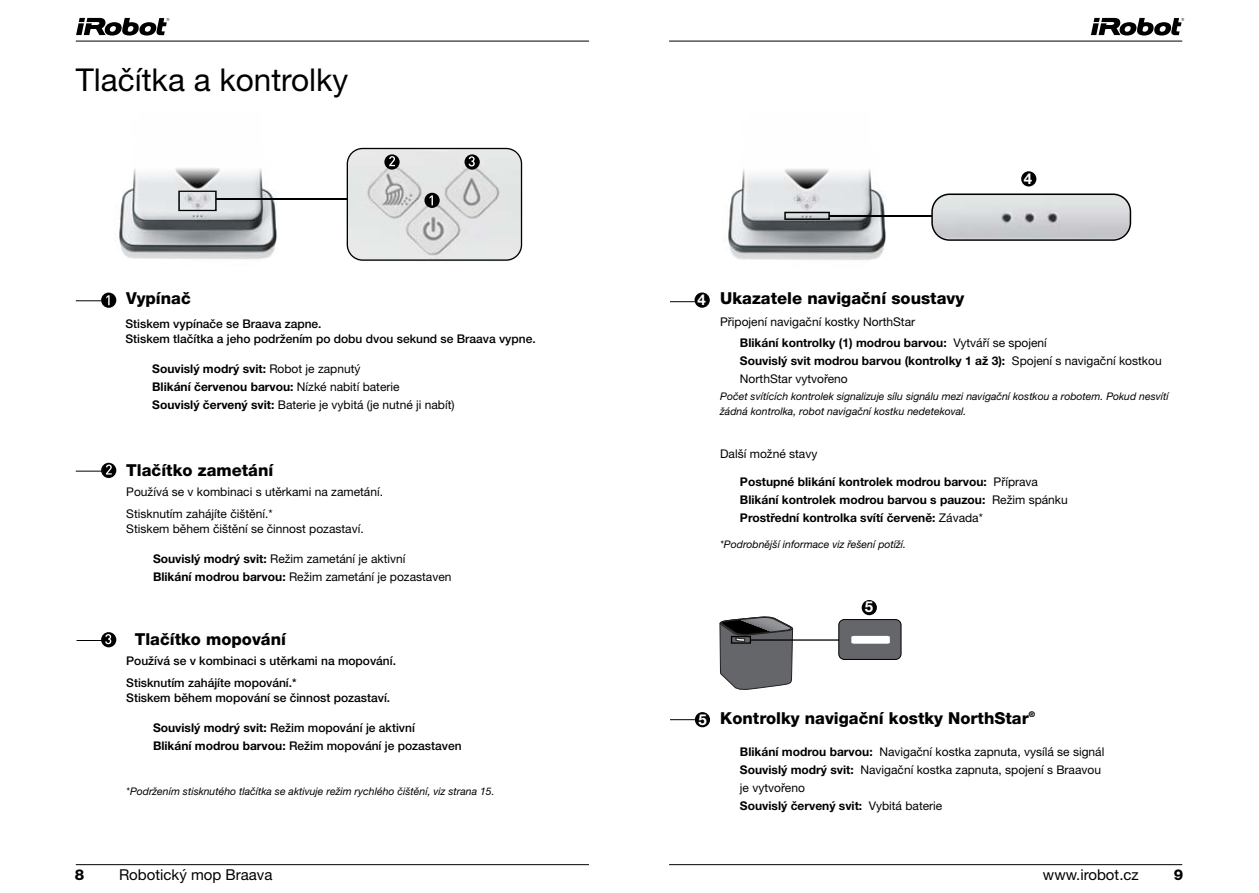
<style>
.page{position:relative;width:1259px;height:893px;background:#fff}
.page>*{position:absolute;margin:0;border:0;box-sizing:border-box;transform-origin:0 0}
.t1{font:31.5px "Helvetica Neue LT Pro";color:#000}
.t2{font:800 16.5px "Helvetica Neue LT Pro";color:#000}
.t3{font:15px "Helvetica Neue LT Pro";color:#000}
.t4{font:700 15px "Helvetica Neue LT Pro";color:#fff}
.t5{font:800 15px "Helvetica Neue LT Pro";color:#000}
.t6{font:12px/18px "Helvetica Neue LT Pro";color:#000}
.t7{font:500 12px/15px "Helvetica Neue LT Pro";color:#000}
.t8{font:700 12px/18px "Helvetica Neue LT Pro";color:#000}
.t9{font:italic 10.5px/15px "Helvetica Neue LT Pro";color:#000101}
.t10{font:italic 10.5px "Helvetica Neue LT Pro";color:#000}
.t11{font:800 7.8px "Helvetica Neue LT Pro";color:#000}
.s1{font-weight:700}
.s2{font-weight:400}
</style>
<div class="page">
<hr style="left:76px;top:864px;width:513px;height:1px;background:#000">
<hr style="left:669px;top:864px;width:513px;height:1px;background:#000">
<hr style="left:76px;top:41px;width:513px;height:1px;background:#000">
<hr style="left:669px;top:41px;width:513px;height:1px;background:#000">
<svg style="left:76px;top:18px;width:93px;height:18px"></svg>
<svg style="left:1091px;top:18px;width:93px;height:18px"></svg>
<img style="left:724px;top:169px;width:162px;height:91px">
<img style="left:117px;top:168px;width:160px;height:91px">
<div style="left:1021px;top:171px;width:15px;height:15px;background:#000;border-radius:50%"></div>
<img style="left:945px;top:193px;width:173px;height:1px">
<svg style="left:931px;top:194px;width:200px;height:47px;background:#c5c7c9"></svg>
<svg style="left:784px;top:212px;width:46px;height:8px"></svg>
<hr style="left:829px;top:215px;width:102px;height:2px;background:#000">
<div style="left:695px;top:712px;width:15px;height:15px;background:#000;border-radius:50%"></div>
<svg style="left:670px;top:301px;width:24px;height:1px"></svg>
<div style="left:839px;top:620px;width:62px;height:39px;background:#656669;border-radius:5px"></div>
<div style="left:838px;top:619px;width:63px;height:41px;border:1px solid #000;border-radius:5px"></div>
<svg style="left:719px;top:616px;width:171px;height:74px"></svg>
<div style="left:861px;top:600px;width:16px;height:15px;background:#000;border-radius:50%"></div>
<svg style="left:694px;top:292px;width:16px;height:16px"></svg>
<svg style="left:178px;top:191px;width:39px;height:20px"></svg>
<hr style="left:216px;top:198px;width:131px;height:2px;background:#000">
<div style="left:101px;top:293px;width:15px;height:15px;background:#000;border-radius:50%"></div>
<svg style="left:76px;top:295px;width:34px;height:10px"></svg>
<div style="left:101px;top:463px;width:15px;height:15px;background:#000;border-radius:50%"></div>
<svg style="left:76px;top:464px;width:36px;height:11px"></svg>
<svg style="left:101px;top:632px;width:15px;height:15px"></svg>
<svg style="left:77px;top:634px;width:34px;height:10px"></svg>
<svg style="left:670px;top:719px;width:25px;height:1px"></svg>
<svg style="left:347px;top:148px;width:175px;height:113px;background:#d2d3d3"></svg>
<h1 class="t1" style="left:76px;top:60px;width:274px">Tlačítka a kontrolky</h1>
<h2 class="t2" style="left:126px;top:289px;width:66px">Vypínač</h2>
<p class="t7" style="left:125px;top:317px;width:412px">Stiskem vypínače se Braava zapne.<br>Stiskem tlačítka a jeho podržením po dobu dvou sekund se Braava vypne.</p>
<p class="t6" style="left:152px;top:360px;width:304px"><span class="s1">Souvislý modrý svit:</span> Robot je zapnutý<br><span class="s1">Blikání červenou barvou:</span> Nízké nabití baterie<br><span class="s1">Souvislý červený svit:</span> Baterie je vybitá (je nutné ji nabít)</p>
<h2 class="t2" style="left:126px;top:460px;width:148px">Tlačítko zametání</h2>
<p class="t6" style="left:126px;top:482px;width:258px">Používá se v kombinaci s utěrkami na zametání.</p>
<p class="t6" style="left:126px;top:505px;width:239px;line-height:15px">Stisknutím zahájíte čištění.*<br>Stiskem během čištění se činnost pozastaví.</p>
<p class="t6" style="left:153px;top:549px;width:300px"><span class="s1">Souvislý modrý svit:</span> Režim zametání je aktivní<br><span class="s1">Blikání modrou barvou:</span> Režim zametání je pozastaven</p>
<h2 class="t2" style="left:135px;top:629px;width:153px">Tlačítko mopování</h2>
<p class="t7" style="left:126px;top:675px;width:265px">Stisknutím zahájíte mopování.*<br>Stiskem během mopování se činnost pozastaví.</p>
<p class="t7" style="left:153px;top:719px;width:310px;line-height:18px"><span class="s1">Souvislý modrý svit:</span> Režim mopování je aktivní<br><span class="s1">Blikání modrou barvou:</span> Režim mopování je pozastaven</p>
<p class="t9" style="left:126px;top:784px;width:370px">*Podržením stisknutého tlačítka se aktivuje režim rychlého čištění, viz strana 15.</p>
<p class="t7" style="left:126px;top:653px;width:271px">Používá se v kombinaci s utěrkami na mopování.</p>
<p class="t4" style="left:1024px;top:169px;width:10px">4</p>
<p class="t4" style="left:697px;top:290px;width:10px">4</p>
<h2 class="t2" style="left:720px;top:289px;width:245px">Ukazatele navigační soustavy</h2>
<p class="t6" style="left:720px;top:312px;width:196px">Připojení navigační kostky NorthStar</p>
<p class="t8" style="left:740px;top:333px;width:423px">Blikání kontrolky (1) modrou barvou: <span class="s2">Vytváří se spojení<br></span>Souvislý svit modrou barvou (kontrolky 1 až 3): <span class="s2">Spojení s navigační kostkou<br>NorthStar vytvořeno</span></p>
<p class="t9" style="left:720px;top:388px;width:450px">Počet svítících kontrolek signalizuje sílu signálu mezi navigační kostkou a robotem. Pokud nesvítí žádná kontrolka, robot navigační kostku nedetekoval.</p>
<p class="t6" style="left:720px;top:444px;width:99px">Další možné stavy</p>
<p class="t8" style="left:740px;top:472px;width:329px">Postupné blikání kontrolek modrou barvou: <span class="s2">Příprava<br></span>Blikání kontrolek modrou barvou s pauzou: <span class="s2">Režim spánku<br></span>Prostřední kontrolka svítí červeně: <span class="s2">Závada*</span></p>
<p class="t10" style="left:720px;top:538px;width:187px">*Podrobnější informace viz řešení potíží.</p>
<p class="t4" style="left:865px;top:598px;width:10px">5</p>
<p class="t4" style="left:698px;top:710px;width:10px">5</p>
<h2 class="t2" style="left:720px;top:709px;width:310px">Kontrolky navigační kostky NorthStar</h2>
<p class="t11" style="left:1028px;top:709px;width:8px">®</p>
<p class="t6" style="left:740px;top:743px;width:366px"><span class="s1">Blikání modrou barvou:</span> Navigační kostka zapnuta, vysílá se signál <span class="s1">Souvislý modrý svit:</span> Navigační kostka zapnuta, spojení s Braavou je vytvořeno<br><span class="s1">Souvislý červený svit:</span> Vybitá baterie</p>
<p class="t5" style="left:75px;top:866px;width:11px">8</p>
<p class="t3" style="left:119px;top:865px;width:155px">Robotický mop Braava</p>
<p class="t3" style="left:1043px;top:865px;width:97px">www.irobot.cz</p>
<p class="t5" style="left:1173px;top:866px;width:11px">9</p>
</div>
